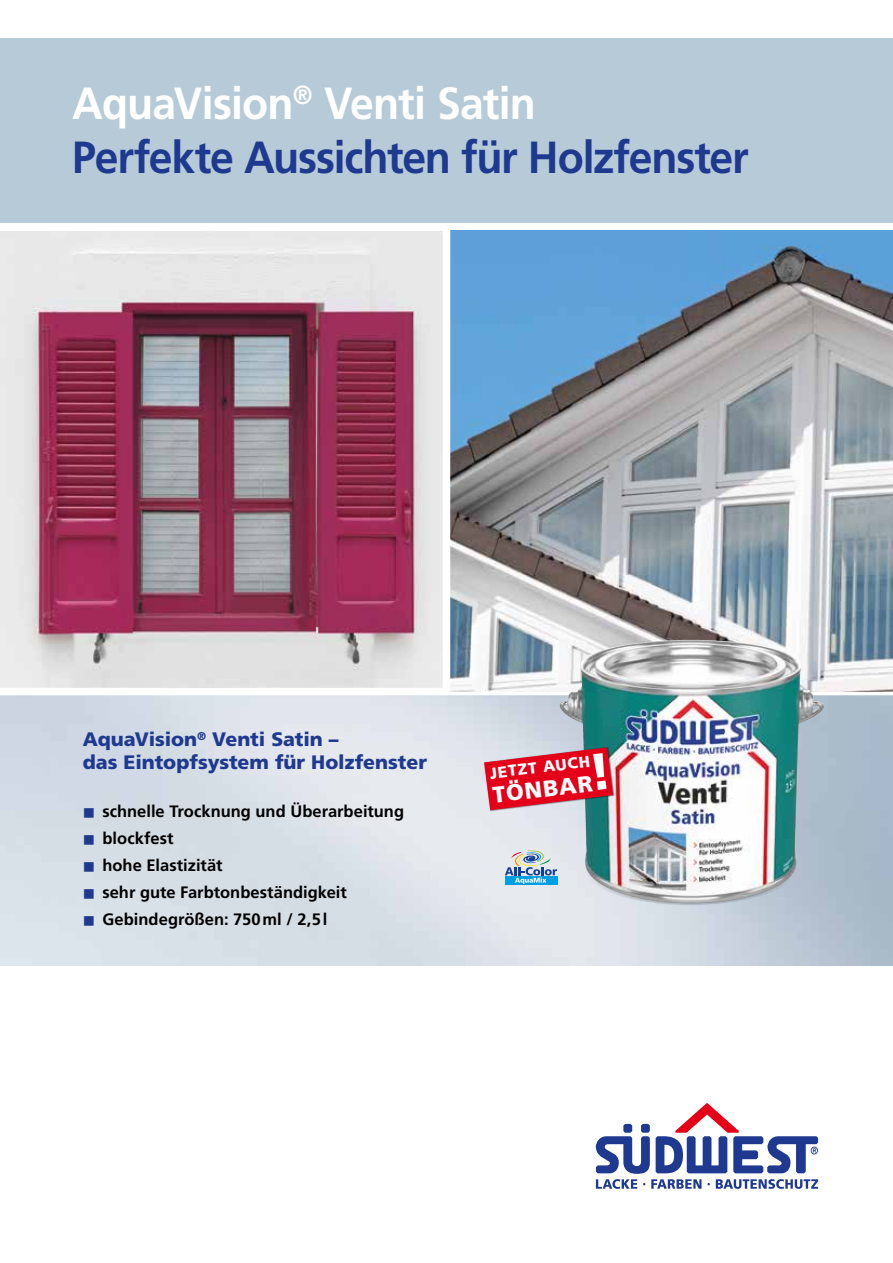
<style>
.page{position:relative;width:893px;height:1263px;background:#fff}
.page>*{position:absolute;margin:0;border:0;box-sizing:border-box;transform-origin:0 0}
.t1{font:700 45px/54px "Frutiger LT Std";letter-spacing:-.025em;color:#1e398f;scale:.95 1}
.t2{font:900 22.65px "Frutiger LT Std";color:#fff}
.t3{font:900 19.5px/23.4px "Frutiger LT Std";letter-spacing:-.005em;color:#1e398f}
.t4{font:700 16.5px "Frutiger LT Std";color:#000}
.t5{font:900 15.6px "Frutiger LT Std";color:#fff}
.s1{color:#fff}
.s2{color:#1e398f}
</style>
<div class="page">
<img style="left:0;top:695px;width:893px;height:270px">
<img style="left:0;top:231px;width:443px;height:457px">
<svg style="left:595px;top:1103px;width:224px;height:86px"></svg>
<div style="left:0;top:38px;width:893px;height:185px;background:#b6cbd7"></div>
<img style="left:450px;top:231px;width:443px;height:460px">
<img style="left:584px;top:834px;width:212px;height:71px;border-radius:50%">
<img style="left:568px;top:640px;width:128px;height:58px">
<div style="left:484px;top:747px;width:130px;height:65px;background:#000;opacity:.5"></div>
<div style="left:505px;top:876px;width:52px;height:9px;background:#009ee3"></div>
<svg style="left:505px;top:850px;width:52px;height:34px"></svg>
<svg style="left:99px;top:819px;width:17px;height:1px"></svg>
<svg style="left:99px;top:846px;width:17px;height:1px"></svg>
<svg style="left:99px;top:873px;width:17px;height:1px"></svg>
<svg style="left:99px;top:900px;width:17px;height:1px"></svg>
<svg style="left:99px;top:927px;width:17px;height:1px"></svg>
<svg style="left:484px;top:747px;width:129px;height:63px;background:#d53548"></svg>
<h1 class="t1" style="left:72px;top:76px;width:714px"><span class="s1">AquaVision</span><sup>®</sup> <span class="s1">Venti Satin<br></span>Perfekte Aussichten für Holzfenster</h1>
<p class="t3" style="left:83px;top:727px;width:346px">AquaVision<sup>®</sup> Venti Satin –<br>das Eintopfsystem für Holzfenster</p>
<p class="t4" style="left:83px;top:802px;width:323px"><span class="s2">■</span> schnelle Trocknung und Überarbeitung</p>
<p class="t4" style="left:83px;top:829px;width:92px"><span class="s2">■</span> blockfest</p>
<p class="t4" style="left:83px;top:856px;width:141px"><span class="s2">■</span> hohe Elastizität</p>
<p class="t4" style="left:83px;top:883px;width:265px"><span class="s2">■</span> sehr gute Farbtonbeständigkeit</p>
<p class="t4" style="left:83px;top:910px;width:246px"><span class="s2">■</span> Gebindegrößen: 750ml / 2,5l</p>
<p class="t5" style="left:489px;top:764px;width:102px;rotate:-7deg">JETZT AUCH</p>
<h2 class="t2" style="left:491px;top:781px;width:102px;rotate:-7deg">TÖNBAR</h2>
</div>
